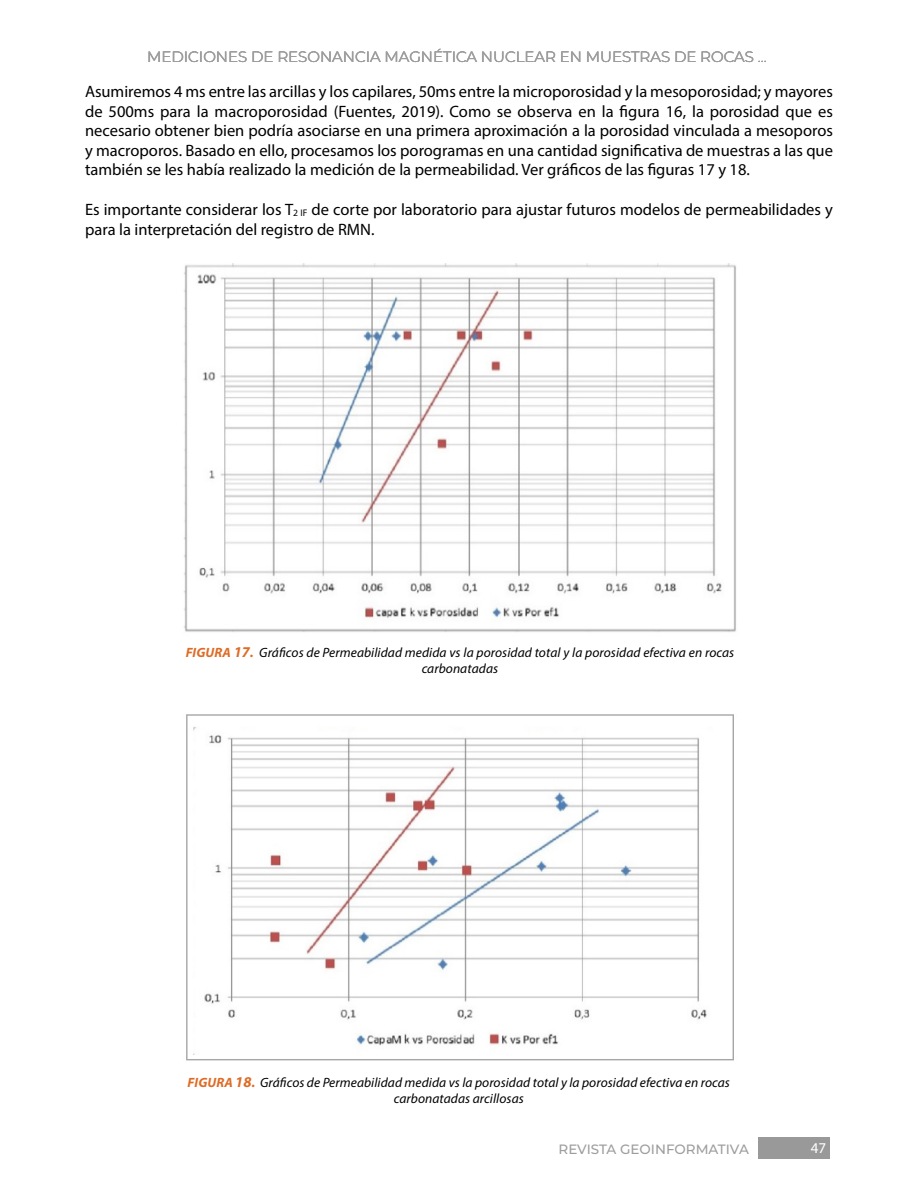
<style>
.page{position:relative;width:918px;height:1188px;background:#fff}
.page>*{position:absolute;margin:0;border:0;box-sizing:border-box;transform-origin:0 0}
.t1{font:16.5px/19.5px "Myriad Pro";color:#000;text-align:justify}
.t2{font:300 15px "Montserrat";color:#9d9d9d}
.t3{font:15px "Myriad Pro";color:#fff}
.t4{font:italic 13.5px/16.2px "Myriad Pro";letter-spacing:.005em;color:#000;text-align:center}
.t5{font:500 13.5px "Montserrat";color:#9d9d9d}
.s1{font-size:9.6px}
.s2{font-weight:700;color:#dd6c27}
.s3{font-weight:700;font-size:15px;color:#dd6c27}
</style>
<div class="page">
<div style="left:758px;top:1137px;width:72px;height:21px;background:#999"></div>
<img style="left:184px;top:263px;width:552px;height:369px">
<img style="left:186px;top:714px;width:548px;height:347px">
<p class="t2" style="left:147px;top:47px;width:621px">MEDICIONES DE RESONANCIA MAGNÉTICA NUCLEAR EN MUESTRAS DE ROCAS ...</p>
<p class="t1" style="left:85px;top:82px;width:749px">Asumiremos 4 ms entre las arcillas y los capilares, 50ms entre la microporosidad y la mesoporosidad; y mayores de 500ms para la macroporosidad (Fuentes, 2019). Como se observa en la figura 16, la porosidad que es necesario obtener bien podría asociarse en una primera aproximación a la porosidad vinculada a mesoporos y macroporos. Basado en ello, procesamos los porogramas en una cantidad significativa de muestras a las que también se les había realizado la medición de la permeabilidad. Ver gráficos de las figuras 17 y 18.</p>
<p class="t1" style="left:85px;top:200px;width:749px">Es importante considerar los T<span class="s1">2 IF</span> de corte por laboratorio para ajustar futuros modelos de permeabilidades y para la interpretación del registro de RMN.</p>
<p class="t4" style="left:186px;top:644px;width:550px"><span class="s2">FIGURA</span> <span class="s3">17</span><span class="s2">.</span> Gráficos de Permeabilidad medida vs la porosidad total y la porosidad efectiva en rocas carbonatadas</p>
<p class="t4" style="left:188px;top:1074px;width:544px"><span class="s2">FIGURA</span> <span class="s3">18</span><span class="s2">.</span> Gráficos de Permeabilidad medida vs la porosidad total y la porosidad efectiva en rocas carbonatadas arcillosas</p>
<p class="t5" style="left:559px;top:1139px;width:192px">REVISTA GEOINFORMATIVA</p>
<p class="t3" style="left:811px;top:1139px;width:17px">47</p>
</div>
